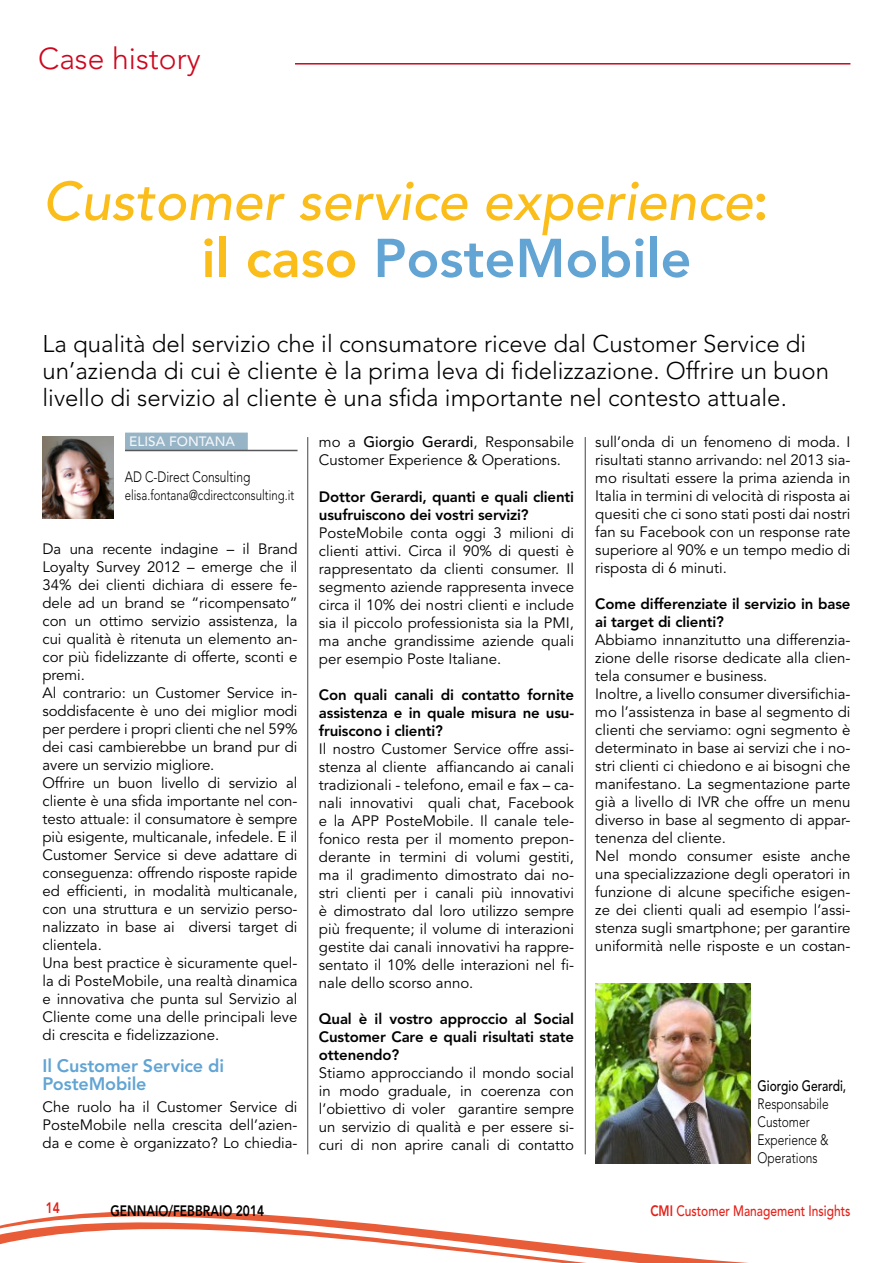
<style>
.page{position:relative;width:893px;height:1263px;background:#fff}
.page>*{position:absolute;margin:0;border:0;box-sizing:border-box;transform-origin:0 0}
.Titolo_1_IT{font:italic 500 54px "Avenir";color:#fbbd1a}
.Titolo_1_IT-2{font:800 54px "Avenir";color:#62a4d3}
.Titolo_1_IT-3{font:300 30px "Avenir";color:#cd071e}
.sommario{font:300 24px/27px "Avenir";color:#000}
.titolino_in_art{font:800 18px/18px "Avenir";letter-spacing:-.01em;color:#62a4d3}
.testo_ita{font:15px/18px "Avenir";color:#000;text-align:justify}
.domande{font:800 15px/18px "Avenir";letter-spacing:-.01em;color:#000}
.dida_autore{font:300 15px/18px "Avenir";color:#000;scale:.8 1}
.t1{font:500 15px "Avenir";color:#e32119;scale:.8 1}
.domande-2{font:800 15px "Avenir";letter-spacing:-.01em;color:#000;scale:.8 1}
.testo_USA{font:800 15px "Avenir";color:#e32119;scale:.8 1}
.dida_autore-2{font:300 14.25px "Avenir";color:#000;scale:.8 1}
.autore{font:500 13.5px "Avenir";color:#f4f7f9}
.s1{font-weight:800;font-style:normal}
.s2{color:#fbbd1a}
.s3{font-weight:500}
.s4{font-weight:800}
</style>
<div class="page">
<hr style="left:43px;top:63px;width:807px;height:2px;background:#cd071e">
<svg style="left:0;top:1211px;width:748px;height:52px"></svg>
<hr style="left:307px;top:437px;width:1px;height:717px;background:#58585a">
<hr style="left:585px;top:437px;width:1px;height:717px;background:#58585a">
<div style="left:125px;top:433px;width:123px;height:18px;background:#97b4c6"></div>
<hr style="left:125px;top:450px;width:173px;height:1px;background:#58585a">
<div style="left:38px;top:38px;width:257px;height:39px;background:#fff"></div>
<img style="left:595px;top:983px;width:155px;height:180px">
<img style="left:43px;top:436px;width:70px;height:82px">
<p class="Titolo_1_IT-3" style="left:38px;top:41px;width:164px">Case history</p>
<p class="Titolo_1_IT" style="left:43px;top:170px;width:728px">Customer service experience<span class="s1">:</span></p>
<p class="Titolo_1_IT-2" style="left:201px;top:226px;width:491px"><span class="s2">il caso</span> PosteMobile</p>
<p class="sommario" style="left:43px;top:330px;width:788px">La qualità del servizio che il consumatore riceve dal Customer Service di un’azienda di cui è cliente è la prima leva di fidelizzazione. Offrire un buon livello di servizio al cliente è una sfida importante nel contesto attuale.</p>
<p class="testo_ita" style="left:595px;top:434px;width:257px">sull’onda di un fenomeno di moda. I risultati stanno arrivando: nel 2013 sia&shy;mo risultati essere la prima azienda in Italia in termini di velocità di risposta ai quesiti che ci sono stati posti dai nostri fan su Facebook con un response rate superiore al 90% e un tempo medio di risposta di 6 minuti.</p>
<p class="domande" style="left:595px;top:595px;width:257px">Come differenziate il servizio in base ai target di clienti?</p>
<p class="testo_ita" style="left:595px;top:632px;width:257px">Abbiamo innanzitutto una differenzia&shy;zione delle risorse dedicate alla clien&shy;tela consumer e business.</p>
<p class="testo_ita" style="left:595px;top:686px;width:257px">Inoltre, a livello consumer diversifichia&shy;mo l’assistenza in base al segmento di clienti che serviamo: ogni segmento è determinato in base ai servizi che i no&shy;stri clienti ci chiedono e ai bisogni che manifestano. La segmentazione parte già a livello di IVR che offre un menu diverso in base al segmento di appar&shy;tenenza del cliente.</p>
<p class="testo_ita" style="left:595px;top:848px;width:257px">Nel mondo consumer esiste anche una specializzazione degli operatori in funzione di alcune specifiche esigen&shy;ze dei clienti quali ad esempio l’assi&shy;stenza sugli smartphone; per garantire uniformità nelle risposte e un costan-</p>
<p class="testo_ita" style="left:319px;top:434px;width:257px">mo a <span class="s3">Giorgio Gerardi</span>, Responsabile<br>Customer Experience &amp; Operations.</p>
<p class="domande" style="left:319px;top:487px;width:257px">Dottor Gerardi, quanti e quali clienti usufruiscono dei vostri servizi?</p>
<p class="testo_ita" style="left:319px;top:524px;width:257px">PosteMobile conta oggi 3 milioni di clienti attivi. Circa il 90% di questi è rappresentato da clienti consumer. Il segmento aziende rappresenta invece circa il 10% dei nostri clienti e include sia il piccolo professionista sia la PMI, ma anche grandissime aziende quali per esempio Poste Italiane.</p>
<p class="domande" style="left:319px;top:685px;width:257px;text-align:justify">Con quali canali di contatto fornite assistenza e in quale misura ne usu&shy;fruiscono i clienti?</p>
<p class="testo_ita" style="left:319px;top:740px;width:257px">Il nostro Customer Service offre assi&shy;stenza al cliente affiancando ai canali tradizionali - telefono, email e fax – ca&shy;nali innovativi quali chat, Facebook e la APP PosteMobile. Il canale tele&shy;fonico resta per il momento prepon&shy;derante in termini di volumi gestiti, ma il gradimento dimostrato dai no&shy;stri clienti per i canali più innovativi è dimostrato dal loro utilizzo sempre più frequente; il volume di interazioni gestite dai canali innovativi ha rappre&shy;sentato il 10% delle interazioni nel fi&shy;nale dello scorso anno.</p>
<p class="domande" style="left:319px;top:1009px;width:257px;text-align:justify">Qual è il vostro approccio al Social Customer Care e quali risultati state ottenendo?</p>
<p class="testo_ita" style="left:319px;top:1064px;width:257px">Stiamo approcciando il mondo social in modo graduale, in coerenza con l’obiettivo di voler garantire sempre un servizio di qualità e per essere si&shy;curi di non aprire canali di contatto</p>
<p class="autore" style="left:129px;top:434px;width:107px">ELISA FONTANA</p>
<p class="dida_autore" style="left:125px;top:468px;width:158px">AD C-Direct Consulting</p>
<p class="dida_autore-2" style="left:125px;top:487px;width:213px">elisa.fontana@cdirectconsulting.it</p>
<p class="testo_ita" style="left:43px;top:541px;width:257px">Da una recente indagine – il Brand Loyalty Survey 2012 – emerge che il 34% dei clienti dichiara di essere fe&shy;dele ad un brand se “ricompensato” con un ottimo servizio assistenza, la cui qualità è ritenuta un elemento an&shy;cor più fidelizzante di offerte, sconti e premi.</p>
<p class="testo_ita" style="left:43px;top:685px;width:257px">Al contrario: un Customer Service in&shy;soddisfacente è uno dei miglior modi per perdere i propri clienti che nel 59% dei casi cambierebbe un brand pur di avere un servizio migliore.</p>
<p class="testo_ita" style="left:43px;top:775px;width:257px">Offrire un buon livello di servizio al cliente è una sfida importante nel con&shy;testo attuale: il consumatore è sempre più esigente, multicanale, infedele. E il Customer Service si deve adattare di conseguenza: offrendo risposte rapide ed efficienti, in modalità multicanale, con una struttura e un servizio perso&shy;nalizzato in base ai diversi target di clientela.</p>
<p class="testo_ita" style="left:43px;top:955px;width:257px">Una best practice è sicuramente quel&shy;la di PosteMobile, una realtà dinamica e innovativa che punta sul Servizio al Cliente come una delle principali leve di crescita e fidelizzazione.</p>
<p class="titolino_in_art" style="left:43px;top:1056px;width:183px">Il Customer Service di<br>PosteMobile</p>
<p class="testo_ita" style="left:43px;top:1099px;width:257px">Che ruolo ha il Customer Service di PosteMobile nella crescita dell’azien&shy;da e come è organizzato? Lo chiedia-</p>
<p class="dida_autore" style="left:758px;top:1077px;width:112px"><span class="s3">Giorgio Gerardi,<br></span>Responsabile<br>Customer<br>Experience &amp;<br>Operations</p>
<p class="testo_USA" style="left:46px;top:1199px;width:19px">14</p>
<p class="domande-2" style="left:111px;top:1202px;width:194px">GENNAIO/FEBBRAIO 2014</p>
<p class="t1" style="left:650px;top:1202px;width:252px"><span class="s4">CMI</span> Customer Management Insights</p>
</div>
